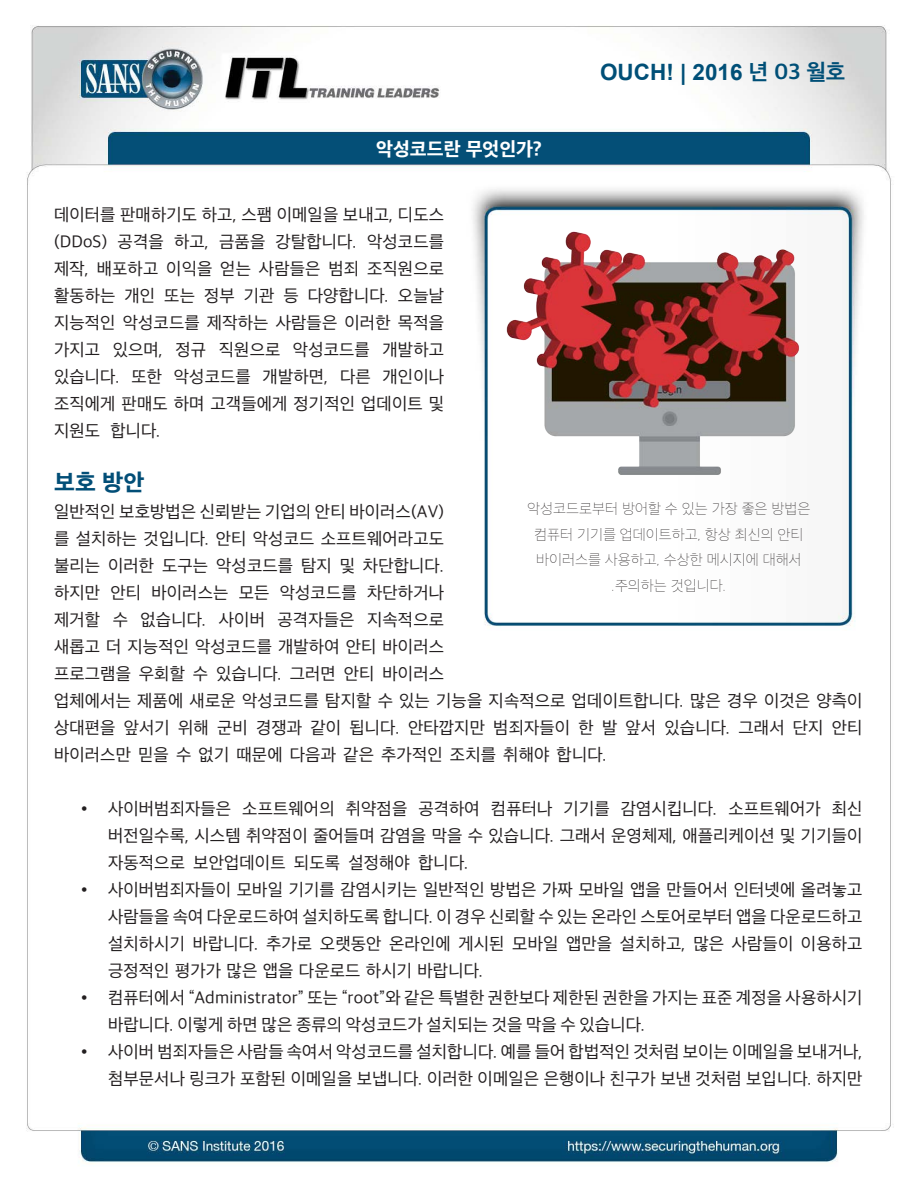
<style>
.page{position:relative;width:918px;height:1188px;background:#fff}
.page>*{position:absolute;margin:0;border:0;box-sizing:border-box;transform-origin:0 0}
.MainText{font:800 24px "Apple SD Gothic Neo";color:#024e77}
.t1{font:700 22.5px "Arial";color:#004f77}
.t2{font:800 19.5px "Apple SD Gothic Neo";color:#fff}
.t3{font:18px "Arial";color:#231f20}
.MainText-2{font:17.7px/27px "Apple SD Gothic Neo";letter-spacing:.01em;color:#231f20;text-align:right}
.t4{font:100 15px/25.5px "Apple SD Gothic Neo";color:#231f20;text-align:center}
.s1{font-family:"Apple SD Gothic Neo"}
</style>
<div class="page">
<img style="left:26px;top:25px;width:865px;height:1139px">
<img style="left:502px;top:226px;width:331px;height:260px">
<p class="t2" style="left:376px;top:141px;width:167px">악성코드란 무엇인가?</p>
<p class="MainText-2" style="left:54px;top:202px;width:392px">데이터를 판매하기도 하고, 스팸 이메일을 보내고, 디도스 악성코드를</p>
<p class="MainText-2" style="left:118px;top:229px;width:48px">공격을</p>
<p class="MainText-2" style="left:174px;top:229px;width:36px">하고,</p>
<p class="MainText-2" style="left:276px;top:229px;width:83px">강탈합니다.</p>
<p class="MainText-2" style="left:219px;top:229px;width:48px">금품을</p>
<p class="MainText-2" style="left:54px;top:229px;width:55px">(DDoS)</p>
<p class="MainText-2" style="left:54px;top:256px;width:36px">제작,</p>
<p class="MainText-2" style="left:97px;top:256px;width:63px">배포하고</p>
<p class="MainText-2" style="left:166px;top:256px;width:48px">이익을</p>
<p class="MainText-2" style="left:220px;top:256px;width:32px">얻는</p>
<p class="MainText-2" style="left:259px;top:256px;width:63px">사람들은</p>
<p class="MainText-2" style="left:328px;top:256px;width:117px">범죄 조직원으로</p>
<p class="MainText-2" style="left:54px;top:283px;width:63px">활동하는</p>
<p class="MainText-2" style="left:54px;top:310px;width:392px">지능적인 악성코드를 제작하는 사람들은 이러한 목적을</p>
<p class="MainText-2" style="left:382px;top:337px;width:63px">개발하고</p>
<p class="MainText-2" style="left:125px;top:283px;width:32px">개인</p>
<p class="MainText-2" style="left:204px;top:283px;width:32px">정부</p>
<p class="MainText-2" style="left:244px;top:283px;width:32px">기관</p>
<p class="MainText-2" style="left:308px;top:283px;width:83px">다양합니다.</p>
<p class="MainText-2" style="left:398px;top:283px;width:48px">오늘날</p>
<p class="MainText-2" style="left:164px;top:283px;width:32px">또는</p>
<p class="MainText-2" style="left:283px;top:283px;width:17px">등</p>
<p class="MainText-2" style="left:54px;top:337px;width:48px">가지고</p>
<p class="MainText-2" style="left:113px;top:337px;width:52px">있으며,</p>
<p class="MainText-2" style="left:176px;top:337px;width:32px">정규</p>
<p class="MainText-2" style="left:219px;top:337px;width:63px">직원으로</p>
<p class="MainText-2" style="left:293px;top:337px;width:78px">악성코드를</p>
<p class="t1" style="left:600px;top:57px;width:247px">OUCH! | 2016 <span class="s1">년 03 월호</span></p>
<p class="MainText-2" style="left:54px;top:364px;width:67px">있습니다.</p>
<p class="MainText-2" style="left:54px;top:391px;width:392px">조직에게 판매도 하며 고객들에게 정기적인 업데이트 및</p>
<p class="MainText-2" style="left:110px;top:418px;width:52px">합니다.</p>
<p class="MainText-2" style="left:131px;top:364px;width:32px">또한</p>
<p class="MainText-2" style="left:174px;top:364px;width:78px">악성코드를</p>
<p class="MainText-2" style="left:263px;top:364px;width:67px">개발하면,</p>
<p class="MainText-2" style="left:340px;top:364px;width:32px">다른</p>
<p class="MainText-2" style="left:382px;top:364px;width:63px">개인이나</p>
<p class="MainText-2" style="left:54px;top:418px;width:48px">지원도</p>
<p class="MainText" style="left:54px;top:471px;width:92px">보호 방안</p>
<p class="MainText-2" style="left:54px;top:499px;width:392px">일반적인 보호방법은 신뢰받는 기업의 안티 바이러스(AV( 를 설치하는 것입니다. 안티 악성코드 소프트웨어라고도 및 차단합니다.</p>
<p class="MainText-2" style="left:54px;top:553px;width:48px">불리는</p>
<p class="MainText-2" style="left:108px;top:553px;width:102px">이러한 도구는</p>
<p class="MainText-2" style="left:216px;top:553px;width:78px">악성코드를</p>
<p class="MainText-2" style="left:301px;top:553px;width:32px">탐지</p>
<p class="MainText-2" style="left:54px;top:580px;width:48px">하지만</p>
<p class="MainText-2" style="left:110px;top:580px;width:32px">안티</p>
<p class="MainText-2" style="left:151px;top:580px;width:78px">바이러스는</p>
<p class="MainText-2" style="left:239px;top:580px;width:32px">모든</p>
<p class="MainText-2" style="left:280px;top:580px;width:78px">악성코드를</p>
<p class="MainText-2" style="left:367px;top:580px;width:78px">차단하거나</p>
<p class="t4" style="left:527px;top:497px;width:285px">악성코드로부터 방어할 수 있는 가장 좋은 방법은 컴퓨터 기기를 업데이트하고, 항상 최신의 안티 바이러스를 사용하고, 수상한 메시지에 대해서 .주의하는 것입니다.</p>
<p class="MainText-2" style="left:54px;top:607px;width:48px">제거할</p>
<p class="MainText-2" style="left:54px;top:634px;width:392px">새롭고 더 지능적인 악성코드를 개발하여 안티 바이러스</p>
<p class="MainText-2" style="left:344px;top:661px;width:102px">안티 바이러스</p>
<p class="MainText-2" style="left:141px;top:607px;width:67px">없습니다.</p>
<p class="MainText-2" style="left:219px;top:607px;width:48px">사이버</p>
<p class="MainText-2" style="left:278px;top:607px;width:78px">공격자들은</p>
<p class="MainText-2" style="left:367px;top:607px;width:78px">지속적으로</p>
<p class="MainText-2" style="left:113px;top:607px;width:17px">수</p>
<p class="MainText-2" style="left:54px;top:661px;width:78px">프로그램을</p>
<p class="MainText-2" style="left:54px;top:688px;width:810px">업체에서는 제품에 새로운 악성코드를 탐지할 수 있는 기능을 지속적으로 업데이트합니다. 많은 경우 이것은 양측이</p>
<p class="MainText-2" style="left:832px;top:715px;width:32px">안티</p>
<p class="MainText-2" style="left:139px;top:661px;width:71px">우회할 수</p>
<p class="MainText-2" style="left:216px;top:661px;width:67px">있습니다.</p>
<p class="MainText-2" style="left:290px;top:661px;width:48px">그러면</p>
<p class="MainText-2" style="left:54px;top:715px;width:554px;text-align:left">상대편을<br>바이러스만 믿을 수 없기 때문에 다음과 같은 추가적인 조치를 취해야 합니다.</p>
<p class="MainText-2" style="left:124px;top:715px;width:48px">앞서기</p>
<p class="MainText-2" style="left:178px;top:715px;width:32px">위해</p>
<p class="MainText-2" style="left:217px;top:715px;width:32px">군비</p>
<p class="MainText-2" style="left:256px;top:715px;width:48px">경쟁과</p>
<p class="MainText-2" style="left:311px;top:715px;width:32px">같이</p>
<p class="MainText-2" style="left:349px;top:715px;width:52px">됩니다.</p>
<p class="MainText-2" style="left:408px;top:715px;width:78px">안타깝지만</p>
<p class="MainText-2" style="left:493px;top:715px;width:78px">범죄자들이</p>
<p class="MainText-2" style="left:578px;top:715px;width:17px">한</p>
<p class="MainText-2" style="left:602px;top:715px;width:17px">발</p>
<p class="MainText-2" style="left:626px;top:715px;width:32px">앞서</p>
<p class="MainText-2" style="left:665px;top:715px;width:67px">있습니다.</p>
<p class="MainText-2" style="left:738px;top:715px;width:48px">그래서</p>
<p class="MainText-2" style="left:793px;top:715px;width:32px">단지</p>
<p class="t3" style="left:81px;top:797px;width:8px">•</p>
<p class="t3" style="left:81px;top:878px;width:8px">•</p>
<p class="t3" style="left:81px;top:986px;width:8px">•</p>
<p class="t3" style="left:81px;top:1040px;width:8px">•</p>
<p class="MainText-2" style="left:108px;top:796px;width:125px">사이버범죄자들은</p>
<p class="MainText-2" style="left:242px;top:796px;width:94px">소프트웨어의</p>
<p class="MainText-2" style="left:346px;top:796px;width:63px">취약점을</p>
<p class="MainText-2" style="left:418px;top:796px;width:63px">공격하여</p>
<p class="MainText-2" style="left:491px;top:796px;width:63px">컴퓨터나</p>
<p class="MainText-2" style="left:564px;top:796px;width:48px">기기를</p>
<p class="MainText-2" style="left:621px;top:796px;width:98px">감염시킵니다.</p>
<p class="MainText-2" style="left:728px;top:796px;width:94px">소프트웨어가</p>
<p class="MainText-2" style="left:832px;top:796px;width:32px">최신</p>
<p class="MainText-2" style="left:418px;top:823px;width:446px;text-align:left;text-indent:-310px">버전일수록, 시스템 취약점이 줄어들며 감염을 막을 수 있습니다. 그래서 운영체제, 애플리케이션 및 기기들이 합니다.</p>
<p class="MainText-2" style="left:108px;top:850px;width:78px">자동적으로</p>
<p class="MainText-2" style="left:108px;top:877px;width:756px">사이버범죄자들이 모바일 기기를 감염시키는 일반적인 방법은 가짜 모바일 앱을 만들어서 인터넷에 올려놓고</p>
<p class="MainText-2" style="left:193px;top:850px;width:94px">보안업데이트</p>
<p class="MainText-2" style="left:294px;top:850px;width:48px">되도록</p>
<p class="MainText-2" style="left:348px;top:850px;width:63px">설정해야</p>
<p class="MainText-2" style="left:108px;top:904px;width:756px;text-align:justify">사람들을 속여 다운로드하여 설치하도록 합니다 이. 경우 신뢰할 수 있는 온라인 스토어로부터 앱을 다운로드하고 설치하시기 바랍니다. 추가로 오랫동안 온라인에 게시된 모바일 앱만을 설치하고, 많은 사람들이 이용하고 긍정적인 평가가 많은 앱을 다운로드 하시기 바랍니다.</p>
<p class="MainText-2" style="left:108px;top:985px;width:756px">컴퓨터에서 “Administrator” 또는 “root 와” 같은 특별한 권한보다 제한된 권한을 가지는 표준 계정을 사용하시기</p>
<p class="MainText-2" style="left:108px;top:1012px;width:539px">바랍니다. 이렇게 하면 많은 종류의 악성코드가 설치되는 것을 막을 수 있습니다.</p>
<p class="MainText-2" style="left:108px;top:1039px;width:756px">사이버 범죄자들은 사람들 속여서 악성코드를 설치합니다. 예를 들어 합법적인 것처럼 보이는 이메일을 보내거나,</p>
<p class="MainText-2" style="left:108px;top:1066px;width:756px">첨부문서나 링크가 포함된 이메일을 보냅니다. 이러한 이메일은 은행이나 친구가 보낸 것처럼 보입니다. 하지만</p>
</div>
